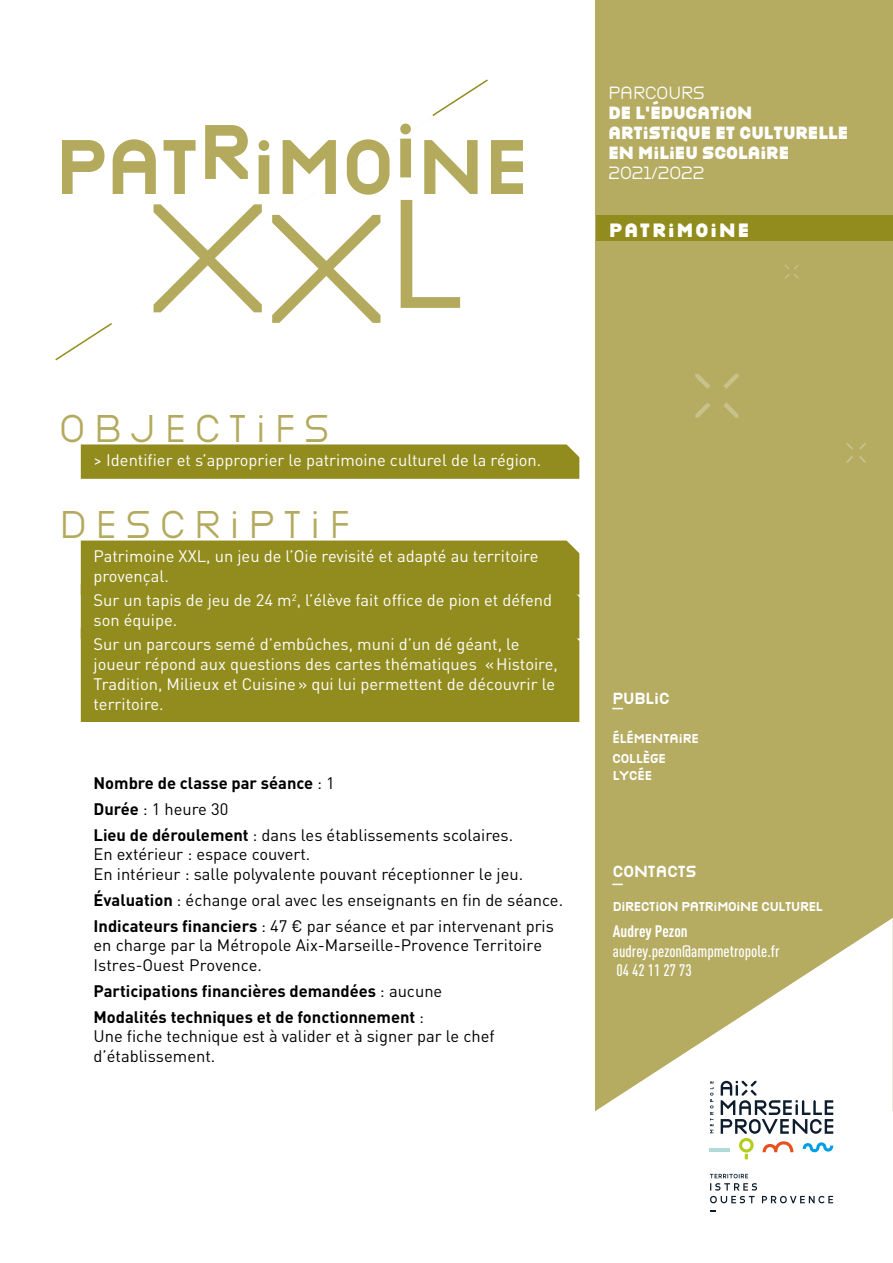
<style>
.page{position:relative;width:893px;height:1263px;background:#fff}
.page>*{position:absolute;margin:0;border:0;box-sizing:border-box;transform-origin:0 0}
.t1{font:144px "Victoire";color:#b3aa5e}
.t2{font:700 71.85px "Victoire";color:#b3aa5e}
.t3{font:36px "Victoire";letter-spacing:.25em;color:#b3aa5e}
.t4{font:900 18px "Victoire";letter-spacing:.12em;color:#fff}
.t5{font:16.5px/19.8px "DIN Pro";color:#fff}
.t6{font:16.5px/19.6px "DIN Pro";color:#000}
.t7{font:700 16.5px/25.8px "DIN Pro";color:#000}
.t8{font:900 16.5px/19.8px "Victoire";color:#fff}
.t9{font:500 condensed 16.5px/19.8px "DIN Pro";color:#fff}
.t10{font:16.5px "Victoire";color:#fff}
.t11{font:700 condensed 16.5px "DIN Pro";color:#fff}
.t12{font:700 15px "Victoire";color:#fff}
.t13{font:700 12px "Victoire";letter-spacing:-.02em;color:#fff}
.t14{font:700 12px/19.5px "Victoire";color:#fff}
.s1{font-weight:400}
.s2{font-weight:700}
.s3{font-family:"Segoe UI"}
</style>
<div class="page">
<div style="left:595px;top:0;width:298px;height:1111px;background:#b5ac62"></div>
<svg style="left:595px;top:918px;width:298px;height:293px;fill:#fff"></svg>
<svg style="left:710px;top:1196px;width:45px;height:7px"></svg>
<svg style="left:762px;top:1196px;width:71px;height:7px"></svg>
<svg style="left:710px;top:1174px;width:47px;height:16px"></svg>
<hr style="left:710px;top:1148px;width:20px;height:3px;background:#b0dbd8">
<svg style="left:710px;top:1081px;width:3px;height:52px"></svg>
<svg style="left:721px;top:1081px;width:112px;height:78px"></svg>
<div style="left:81px;top:444px;width:498px;height:35px;background:#928c1e"></div>
<div style="left:81px;top:540px;width:498px;height:88px;background:#928c1e"></div>
<div style="left:81px;top:628px;width:498px;height:94px;background:#928c1e"></div>
<svg style="left:723px;top:402px;width:15px;height:16px"></svg>
<svg style="left:724px;top:374px;width:14px;height:15px"></svg>
<svg style="left:695px;top:402px;width:15px;height:16px"></svg>
<svg style="left:695px;top:374px;width:15px;height:15px"></svg>
<svg style="left:859px;top:456px;width:7px;height:7px"></svg>
<svg style="left:859px;top:443px;width:7px;height:7px"></svg>
<svg style="left:846px;top:456px;width:7px;height:7px"></svg>
<svg style="left:846px;top:443px;width:7px;height:7px"></svg>
<svg style="left:785px;top:265px;width:13px;height:14px"></svg>
<div style="left:596px;top:215px;width:297px;height:26px;background:#928c1e"></div>
<h2 class="t2" style="left:55px;top:115px;width:474px">PATRIMOINE</h2>
<h1 class="t1" style="left:148px;top:156px;width:316px">XXL</h1>
<h3 class="t3" style="left:60px;top:403px;width:271px">OBJECTIFS</h3>
<p class="t5" style="left:94px;top:449px;width:449px">&gt; Identifier et s’approprier le patrimoine culturel de la région.</p>
<h3 class="t3" style="left:60px;top:499px;width:292px">DESCRIPTIF</h3>
<p class="t5" style="left:94px;top:545px;width:446px">Patrimoine XXL, un jeu de l’Oie revisité et adapté au territoire provençal.</p>
<p class="t5" style="left:94px;top:589px;width:460px">Sur un tapis de jeu de 24 m<sup>2</sup>, l’élève fait office de pion et défend son équipe.</p>
<p class="t5" style="left:94px;top:633px;width:466px">Sur un parcours semé d’embûches, muni d’un dé géant, le joueur répond aux questions des cartes thématiques «Histoire, Tradition, Milieux et Cuisine» qui lui permettent de découvrir le territoire.</p>
<p class="t7" style="left:94px;top:769px;width:421px">Nombre de classe par séance <span class="s1">: 1<br></span>Durée <span class="s1">: 1 heure 30<br></span>Lieu de déroulement <span class="s1">: dans les établissements scolaires.</span></p>
<p class="t6" style="left:94px;top:843px;width:431px">En extérieur : espace couvert.<br>En intérieur : salle polyvalente pouvant réceptionner le jeu.</p>
<p class="t6" style="left:94px;top:886px;width:471px;line-height:25.8px"><span class="s2">Évaluation</span> : échange oral avec les enseignants en fin de séance.<br><span class="s2">Indicateurs financiers</span> : 47 € par séance et par intervenant pris</p>
<p class="t6" style="left:94px;top:934px;width:450px">en charge par la Métropole Aix-Marseille-Provence Territoire<br>Istres<span class="s3">-</span>Ouest Provence.</p>
<p class="t7" style="left:94px;top:977px;width:350px">Participations financières demandées <span class="s1">: aucune<br></span>Modalités techniques et de fonctionnement <span class="s1">:</span></p>
<p class="t6" style="left:94px;top:1025px;width:403px">Une fiche technique est à valider et à signer par le chef d’établissement.</p>
<p class="t10" style="left:608px;top:81px;width:98px">PARCOURS</p>
<p class="t8" style="left:608px;top:102px;width:241px">DE L'ÉDUCATION<br>ARTISTIQUE ET CULTURELLE<br>EN MILIEU SCOLAIRE</p>
<p class="t10" style="left:608px;top:161px;width:97px">2021/2022</p>
<p class="t4" style="left:609px;top:216px;width:141px">PATRIMOINE</p>
<p class="t12" style="left:612px;top:688px;width:59px">PUBLIC</p>
<p class="t14" style="left:612px;top:729px;width:88px">ÉLÉMENTAIRE<br>COLLÈGE</p>
<p class="t13" style="left:613px;top:766px;width:41px">LYCÉE</p>
<p class="t12" style="left:613px;top:861px;width:85px">CONTACTS</p>
<p class="t13" style="left:613px;top:898px;width:211px">DIRECTION PATRIMOINE CULTUREL</p>
<p class="t11" style="left:613px;top:919px;width:76px">Audrey Pezon</p>
<p class="t9" style="left:613px;top:940px;width:168px">audrey.pezon@ampmetropole.fr<br>04 42 11 27 73</p>
</div>
